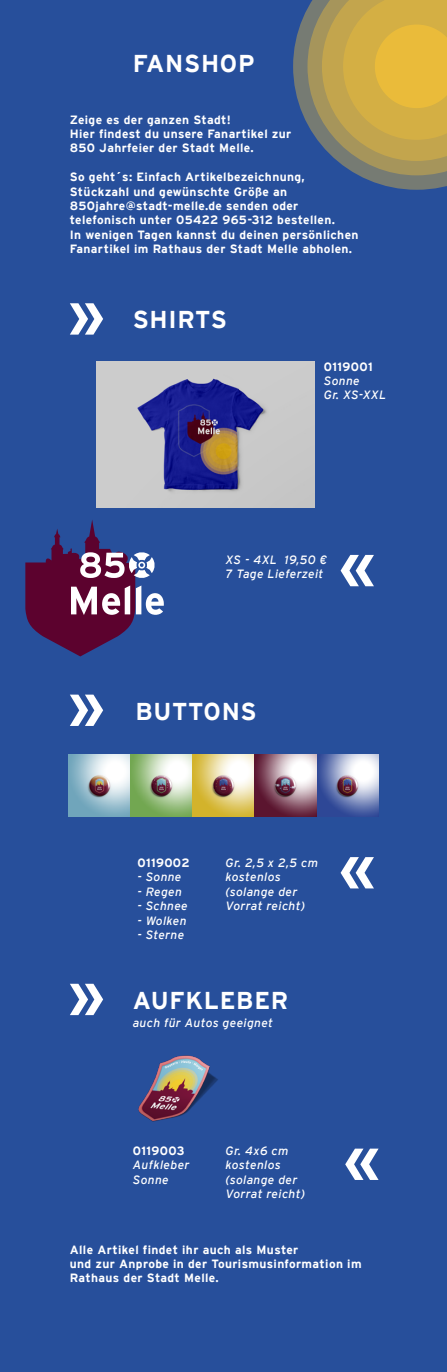
<style>
.page{position:relative;width:447px;height:1372px;background:#fff}
.page>*{position:absolute;margin:0;border:0;box-sizing:border-box;transform-origin:0 0}
.t1{font:700 24.38px "Interstate";letter-spacing:.03em;color:#fff}
.t2{font:700 12px/14.4px "Interstate";letter-spacing:.03em;color:#fff}
.t3{font:italic 12px/14.4px "Interstate";letter-spacing:.03em;color:#fff}
</style>
<div class="page">
<div style="left:0;top:0;width:446px;height:1372px;background:#274f9b"></div>
<svg style="left:25px;top:520px;width:139px;height:136px"></svg>
<svg style="left:293px;top:10px;width:153px;height:180px"></svg>
<svg style="left:307px;top:0;width:139px;height:175px;background:#bea24f"></svg>
<svg style="left:70px;top:303px;width:33px;height:32px"></svg>
<svg style="left:340px;top:555px;width:34px;height:31px"></svg>
<img style="left:96px;top:362px;width:218px;height:145px">
<svg style="left:70px;top:984px;width:33px;height:31px"></svg>
<svg style="left:345px;top:1149px;width:33px;height:31px"></svg>
<svg style="left:70px;top:695px;width:33px;height:31px"></svg>
<svg style="left:340px;top:857px;width:34px;height:31px"></svg>
<img style="left:138px;top:1055px;width:80px;height:67px">
<img style="left:68px;top:754px;width:310px;height:62px">
<h1 class="t1" style="left:133px;top:50px;width:123px">FANSHOP</h1>
<p class="t2" style="left:70px;top:112px;width:223px">Zeige es der ganzen Stadt!<br>Hier findest du unsere Fanartikel zur<br>850 Jahrfeier der Stadt Melle.</p>
<p class="t2" style="left:70px;top:170px;width:290px">So geht´s: Einfach Artikelbezeichnung, Stückzahl und gewünschte Größe an 850jahre@stadt-melle.de senden oder telefonisch unter 05422 965-312 bestellen.<br>In wenigen Tagen kannst du deinen persönlichen Fanartikel im Rathaus der Stadt Melle abholen.</p>
<h1 class="t1" style="left:133px;top:306px;width:95px">SHIRTS</h1>
<p class="t2" style="left:324px;top:359px;width:50px">0119001</p>
<p class="t3" style="left:324px;top:373px;width:64px">Sonne<br>Gr. XS-XXL</p>
<p class="t3" style="left:225px;top:552px;width:103px">XS - 4XL 19,50 €<br>7 Tage Lieferzeit</p>
<h1 class="t1" style="left:135px;top:697px;width:123px">BUTTONS</h1>
<p class="t2" style="left:137px;top:855px;width:54px">0119002</p>
<p class="t3" style="left:137px;top:870px;width:46px">- Sonne</p>
<p class="t3" style="left:137px;top:884px;width:46px">- Regen</p>
<p class="t3" style="left:137px;top:898px;width:52px">- Schnee</p>
<p class="t3" style="left:137px;top:913px;width:51px">- Wolken</p>
<p class="t3" style="left:137px;top:927px;width:48px">- Sterne</p>
<p class="t3" style="left:225px;top:855px;width:94px">Gr. 2,5 x 2,5 cm kostenlos (solange der<br>Vorrat reicht)</p>
<h1 class="t1" style="left:133px;top:986px;width:157px">AUFKLEBER</h1>
<p class="t3" style="left:133px;top:1015px;width:142px">auch für Autos geeignet</p>
<p class="t2" style="left:133px;top:1143px;width:53px">0119003</p>
<p class="t3" style="left:133px;top:1158px;width:58px">Aufkleber<br>Sonne</p>
<p class="t3" style="left:225px;top:1143px;width:81px">Gr. 4x6 cm kostenlos (solange der<br>Vorrat reicht)</p>
<p class="t2" style="left:70px;top:1242px;width:293px">Alle Artikel findet ihr auch als Muster<br>und zur Anprobe in der Tourismusinformation im<br>Rathaus der Stadt Melle.</p>
</div>
